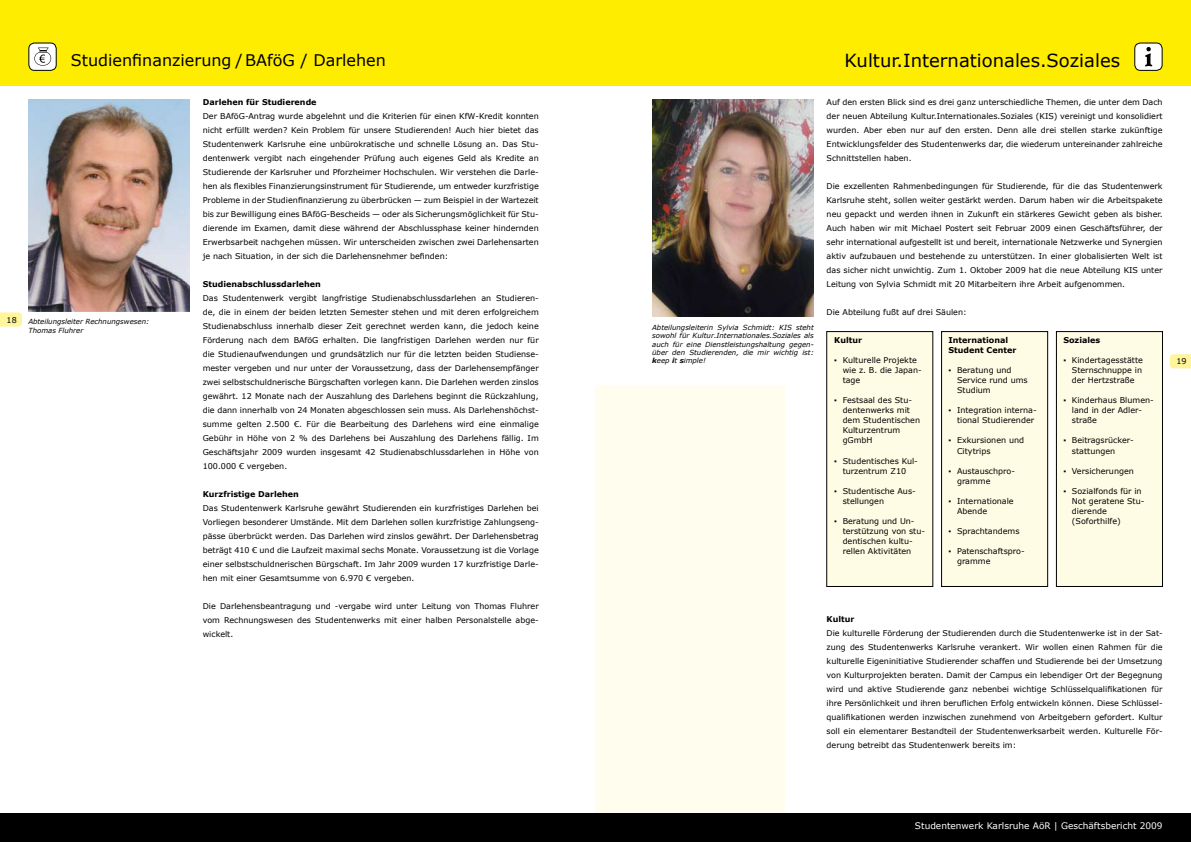
<style>
.page{position:relative;width:1191px;height:842px;background:#fff}
.page>*{position:absolute;margin:0;border:0;box-sizing:border-box;transform-origin:0 0}
.t1{font:18px "Verdana";color:#000}
.t2{font:16px "Verdana";color:#000}
.t3{font:9px "Verdana";color:#fff}
.t4{font:8px/14px "Verdana";color:#000}
.t5{font:700 8px/10px "Verdana";color:#000}
.t6{font:italic 7px/8.4px "Verdana";color:#000;text-align:justify}
.s1{font-weight:700}
</style>
<div class="page">
<div style="left:0;top:0;width:595px;height:85px;background:#ffed00"></div>
<div style="left:595px;top:814px;width:596px;height:28px;background:#000"></div>
<div style="left:595px;top:0;width:596px;height:85px;background:#ffed00"></div>
<svg style="left:1169px;top:354px;width:22px;height:14px"></svg>
<div style="left:0;top:814px;width:606px;height:28px;background:#000"></div>
<img style="left:652px;top:99px;width:162px;height:217px">
<div style="left:1134px;top:43px;width:28px;height:27px;background:#fff;border-radius:6px"></div>
<div style="left:1134px;top:43px;width:28px;height:28px;border:1px solid #000;border-radius:6px"></div>
<svg style="left:1145px;top:47px;width:7px;height:19px"></svg>
<div style="left:826px;top:331px;width:107px;height:256px;background:#fffce5;border:1px solid #000"></div>
<div style="left:941px;top:331px;width:106px;height:256px;background:#fffce5;border:1px solid #000"></div>
<div style="left:1056px;top:331px;width:106px;height:256px;background:#fffce5;border:1px solid #000"></div>
<div style="left:595px;top:386px;width:190px;height:456px;background:#fffded"></div>
<div style="left:213px;top:814px;width:609px;height:28px;background:#000"></div>
<img style="left:28px;top:99px;width:162px;height:213px">
<svg style="left:0;top:312px;width:22px;height:15px"></svg>
<div style="left:29px;top:43px;width:27px;height:27px;background:#fff;border-radius:6px"></div>
<div style="left:28px;top:43px;width:29px;height:28px;border:1px solid #000;border-radius:6px"></div>
<svg style="left:34px;top:48px;width:17px;height:18px"></svg>
<h2 class="t2" style="left:71px;top:50px;width:316px">Studienfinanzierung /BAföG / Darlehen</h2>
<p class="t4" style="left:7px;top:312px;width:12px">18</p>
<p class="t6" style="left:28px;top:317px;width:122px">Abteilungsleiter Rechnungswesen:<br>Thomas Fluhrer</p>
<p class="t5" style="left:203px;top:97px;width:115px">Darlehen für Studierende</p>
<p class="t4" style="left:203px;top:109px;width:337px;text-align:justify">Der BAföG-Antrag wurde abgelehnt und die Kriterien für einen KfW-Kredit konnten nicht erfüllt werden? Kein Problem für unsere Studierenden! Auch hier bietet das Studentenwerk Karlsruhe eine unbürokratische und schnelle Lösung an. Das Stu&shy;dentenwerk vergibt nach eingehender Prüfung auch eigenes Geld als Kredite an Studierende der Karlsruher und Pforzheimer Hochschulen. Wir verstehen die Darle&shy;hen als flexibles Finanzierungsinstrument für Studierende, um entweder kurzfristige Probleme in der Studienfinanzierung zu überbrücken — zum Beispiel in der Wartezeit bis zur Bewilligung eines BAföG-Bescheids — oder als Sicherungsmöglichkeit für Stu&shy;dierende im Examen, damit diese während der Abschlussphase keiner hindernden Erwerbsarbeit nachgehen müssen. Wir unterscheiden zwischen zwei Darlehensarten je nach Situation, in der sich die Darlehensnehmer befinden:</p>
<p class="t5" style="left:203px;top:279px;width:120px">Studienabschlussdarlehen</p>
<p class="t4" style="left:203px;top:291px;width:337px;text-align:justify">Das Studentenwerk vergibt langfristige Studienabschlussdarlehen an Studieren&shy;de, die in einem der beiden letzten Semester stehen und mit deren erfolgreichem Studienabschluss innerhalb dieser Zeit gerechnet werden kann, die jedoch keine Förderung nach dem BAföG erhalten. Die langfristigen Darlehen werden nur für die Studienaufwendungen und grundsätzlich nur für die letzten beiden Studiense&shy;mester vergeben und nur unter der Voraussetzung, dass der Darlehensempfänger zwei selbstschuldnerische Bürgschaften vorlegen kann. Die Darlehen werden zinslos gewährt. 12 Monate nach der Auszahlung des Darlehens beginnt die Rückzahlung, die dann innerhalb von 24 Monaten abgeschlossen sein muss. Als Darlehenshöchst&shy;summe gelten 2.500 €. Für die Bearbeitung des Darlehens wird eine einmalige Gebühr in Höhe von 2 % des Darlehens bei Auszahlung des Darlehens fällig. Im Geschäftsjahr 2009 wurden insgesamt 42 Studienabschlussdarlehen in Höhe von 100.000 € vergeben.</p>
<p class="t5" style="left:203px;top:489px;width:98px">Kurzfristige Darlehen</p>
<p class="t4" style="left:203px;top:501px;width:337px;text-align:justify">Das Studentenwerk Karlsruhe gewährt Studierenden ein kurzfristiges Darlehen bei Vorliegen besonderer Umstände. Mit dem Darlehen sollen kurzfristige Zahlungseng&shy;pässe überbrückt werden. Das Darlehen wird zinslos gewährt. Der Darlehensbetrag beträgt 410 € und die Laufzeit maximal sechs Monate. Voraussetzung ist die Vorlage einer selbstschuldnerischen Bürgschaft. Im Jahr 2009 wurden 17 kurzfristige Darle&shy;hen mit einer Gesamtsumme von 6.970 € vergeben.</p>
<p class="t4" style="left:203px;top:599px;width:337px;text-align:justify">Die Darlehensbeantragung und -vergabe wird unter Leitung von Thomas Fluhrer vom Rechnungswesen des Studentenwerks mit einer halben Personalstelle abge&shy;wickelt.</p>
<p class="t6" style="left:652px;top:323px;width:163px">Abteilungsleiterin Sylvia Schmidt: KIS steht sowohl für Kultur.Internationales.Soziales als auch für eine Dienstleistungshaltung gegen&shy;über den Studierenden, die mir wichtig ist: <span class="s1">k</span>eep <span class="s1">i</span>t <span class="s1">s</span>imple!</p>
<h1 class="t1" style="left:844px;top:49px;width:277px">Kultur.Internationales.Soziales</h1>
<p class="t4" style="left:826px;top:95px;width:337px;text-align:justify">Auf den ersten Blick sind es drei ganz unterschiedliche Themen, die unter dem Dach der neuen Abteilung Kultur.Internationales.Soziales (KIS) vereinigt und konsolidiert wurden. Aber eben nur auf den ersten. Denn alle drei stellen starke zukünftige Entwicklungsfelder des Studentenwerks dar, die wiederum untereinander zahlreiche Schnittstellen haben.</p>
<p class="t4" style="left:826px;top:179px;width:337px;text-align:justify">Die exzellenten Rahmenbedingungen für Studierende, für die das Studentenwerk Karlsruhe steht, sollen weiter gestärkt werden. Darum haben wir die Arbeitspakete neu gepackt und werden ihnen in Zukunft ein stärkeres Gewicht geben als bisher.<br>Auch haben wir mit Michael Postert seit Februar 2009 einen Geschäftsführer, der sehr international aufgestellt ist und bereit, internationale Netzwerke und Synergien aktiv aufzubauen und bestehende zu unterstützen. In einer globalisierten Welt ist das sicher nicht unwichtig. Zum 1. Oktober 2009 hat die neue Abteilung KIS unter Leitung von Sylvia Schmidt mit 20 Mitarbeitern ihre Arbeit aufgenommen.</p>
<p class="t4" style="left:826px;top:305px;width:142px">Die Abteilung fußt auf drei Säulen:</p>
<p class="t5" style="left:834px;top:335px;width:29px">Kultur</p>
<p class="t4" style="left:842px;top:355px;width:81px;line-height:10px;text-indent:-9px">▪ Kulturelle Projekte wie z. B. die Japan&shy;tage</p>
<p class="t4" style="left:842px;top:395px;width:79px;line-height:10px;text-indent:-9px">▪ Festsaal des Stu&shy;dentenwerks mit dem Studentischen<br>Kulturzentrum gGmbH</p>
<p class="t4" style="left:834px;top:455px;width:85px;line-height:10px;text-align:center">▪ Studentisches Kul&shy;turzentrum Z10</p>
<p class="t4" style="left:842px;top:485px;width:75px;line-height:10px;text-indent:-9px">▪ Studentische Aus&shy;stellungen</p>
<p class="t4" style="left:842px;top:515px;width:84px;line-height:10px;text-indent:-9px">▪ Beratung und Un&shy;terstützung von stu&shy;dentischen kultu&shy;rellen Aktivitäten</p>
<p class="t5" style="left:948px;top:335px;width:69px">International<br>Student Center</p>
<p class="t4" style="left:957px;top:365px;width:72px;line-height:10px;text-indent:-9px">▪ Beratung und<br>Service rund ums<br>Studium</p>
<p class="t4" style="left:957px;top:405px;width:81px;line-height:10px;text-indent:-9px">▪ Integration interna&shy;tional Studierender</p>
<p class="t4" style="left:957px;top:435px;width:69px;line-height:10px;text-indent:-9px">▪ Exkursionen und<br>Citytrips</p>
<p class="t4" style="left:957px;top:465px;width:59px;line-height:10px;text-indent:-9px">▪ Austauschpro&shy;gramme</p>
<p class="t4" style="left:957px;top:495px;width:58px;line-height:10px;text-indent:-9px">▪ Internationale<br>Abende</p>
<p class="t4" style="left:948px;top:523px;width:72px">▪ Sprachtandems</p>
<p class="t4" style="left:957px;top:545px;width:69px;line-height:10px;text-indent:-9px">▪ Patenschaftspro&shy;gramme</p>
<p class="t5" style="left:1063px;top:335px;width:38px">Soziales</p>
<p class="t4" style="left:1071px;top:355px;width:73px;line-height:10px;text-align:justify;text-indent:-9px">▪ Kindertagesstätte Sternschnuppe in der Hertzstraße</p>
<p class="t4" style="left:1071px;top:395px;width:83px;line-height:10px;text-indent:-9px">▪ Kinderhaus Blumen&shy;land in der Adler&shy;straße</p>
<p class="t4" style="left:1071px;top:435px;width:63px;line-height:10px;text-indent:-9px">▪ Beitragsrücker&shy;stattungen</p>
<p class="t4" style="left:1063px;top:463px;width:72px">▪ Versicherungen</p>
<p class="t4" style="left:1071px;top:485px;width:74px;line-height:10px;text-indent:-9px">▪ Sozialfonds für in<br>Not geratene Stu&shy;dierende (Soforthilfe)</p>
<p class="t4" style="left:1176px;top:354px;width:12px">19</p>
<p class="t5" style="left:826px;top:613px;width:29px">Kultur</p>
<p class="t4" style="left:826px;top:625px;width:337px;text-align:justify">Die kulturelle Förderung der Studierenden durch die Studentenwerke ist in der Sat&shy;zung des Studentenwerks Karlsruhe verankert. Wir wollen einen Rahmen für die kulturelle Eigeninitiative Studierender schaffen und Studierende bei der Umsetzung von Kulturprojekten beraten. Damit der Campus ein lebendiger Ort der Begegnung wird und aktive Studierende ganz nebenbei wichtige Schlüsselqualifikationen für ihre Persönlichkeit und ihren beruflichen Erfolg entwickeln können. Diese Schlüssel&shy;qualifikationen werden inzwischen zunehmend von Arbeitgebern gefordert. Kultur soll ein elementarer Bestandteil der Studentenwerksarbeit werden. Kulturelle För&shy;derung betreibt das Studentenwerk bereits im:</p>
<p class="t3" style="left:915px;top:820px;width:249px">Studentenwerk Karlsruhe AöR | Geschäftsbericht 2009</p>
</div>
